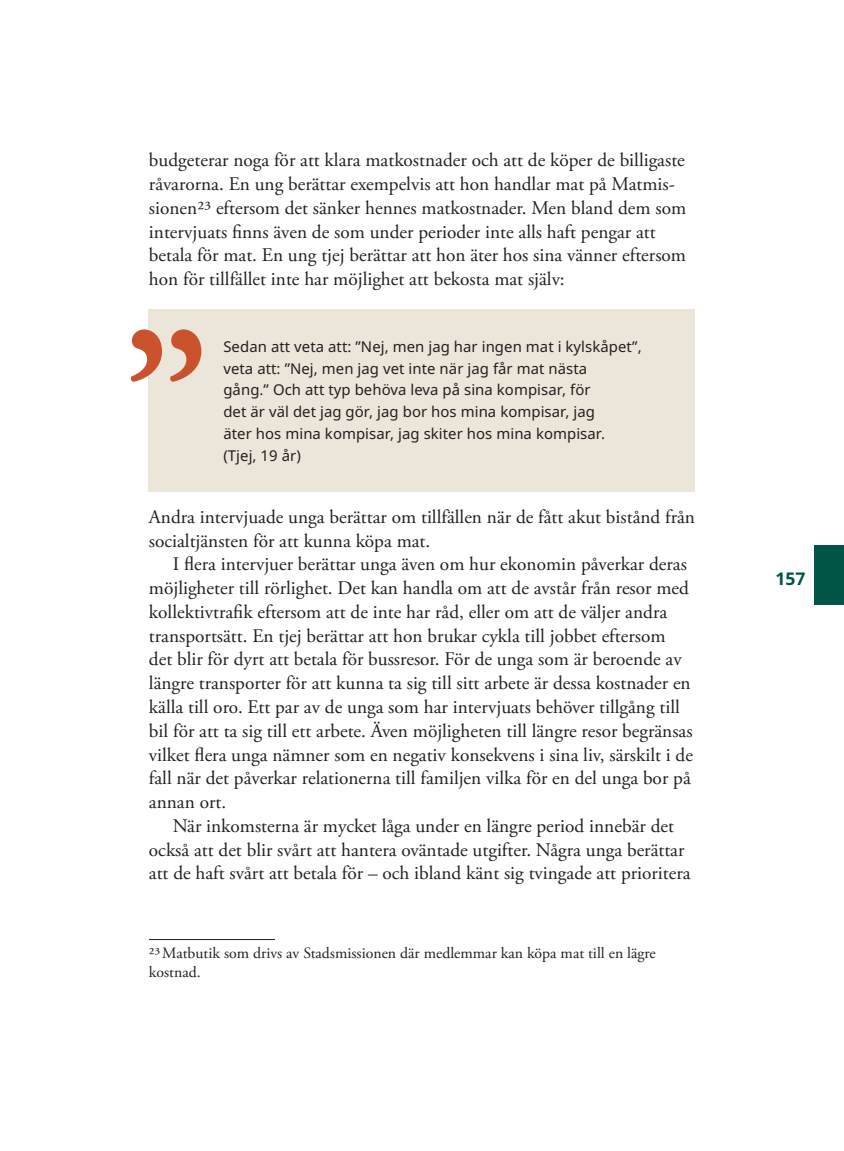
<style>
.page{position:relative;width:844px;height:1151px;background:#fff}
.page>*{position:absolute;margin:0;border:0;box-sizing:border-box;transform-origin:0 0}
.BRÖDTEXT-INDRAG-P{font:19.25px/23.8px "Adobe Garamond Pro";color:#231f20}
.BRÖDTEXT-P{font:19.25px/23.8px "Adobe Garamond Pro";color:#231f20}
.t1{font:700 17.5px "Noto Sans";color:#005547}
.FOTNOT{font:15.75px/18.9px "Adobe Garamond Pro";color:#231f20}
.BRÖDTEXT-CITAT{font:14.88px/21.9px "Noto Sans";letter-spacing:.005em;color:#231f20}
</style>
<div class="page">
<div style="left:149px;top:309px;width:545px;height:182px;background:#ece5da"></div>
<hr style="left:149px;top:939px;width:126px;height:1px;background:#231f20">
<svg style="left:130px;top:329px;width:71px;height:53px"></svg>
<div style="left:814px;top:546px;width:29px;height:59px;background:#005547"></div>
<p class="BRÖDTEXT-INDRAG-P" style="left:149px;top:149px;width:538px">budgeterar noga för att klara matkostnader och att de köper de billigaste råvarorna. En ung berättar exempelvis att hon handlar mat på Matmis&shy;sionen23 eftersom det sänker hennes matkostnader. Men bland dem som intervjuats finns även de som under perioder inte alls haft pengar att betala för mat. En ung tjej berättar att hon äter hos sina vänner eftersom hon för tillfället inte har möjlighet att bekosta mat själv:</p>
<p class="BRÖDTEXT-CITAT" style="left:223px;top:336px;width:419px">Sedan att veta att: ”Nej, men jag har ingen mat i kylskåpet”, veta att: ”Nej, men jag vet inte när jag får mat nästa<br>gång.” Och att typ behöva leva på sina kompisar, för<br>det är väl det jag gör, jag bor hos mina kompisar, jag<br>äter hos mina kompisar, jag skiter hos mina kompisar. (Tjej, 19 år)</p>
<p class="BRÖDTEXT-P" style="left:149px;top:505px;width:547px">Andra intervjuade unga berättar om tillfällen när de fått akut bistånd från socialtjänsten för att kunna köpa mat.</p>
<p class="BRÖDTEXT-INDRAG-P" style="left:149px;top:553px;width:545px;text-indent:24px">I flera intervjuer berättar unga även om hur ekonomin påverkar deras möjligheter till rörlighet. Det kan handla om att de avstår från resor med kollektivtrafik eftersom att de inte har råd, eller om att de väljer andra transportsätt. En tjej berättar att hon brukar cykla till jobbet eftersom det blir för dyrt att betala för bussresor. För de unga som är beroende av längre transporter för att kunna ta sig till sitt arbete är dessa kostnader en källa till oro. Ett par av de unga som har intervjuats behöver tillgång till bil för att ta sig till ett arbete. Även möjligheten till längre resor begränsas vilket flera unga nämner som en negativ konsekvens i sina liv, särskilt i de fall när det påverkar relationerna till familjen vilka för en del unga bor på annan ort.</p>
<p class="BRÖDTEXT-INDRAG-P" style="left:149px;top:814px;width:543px;text-align:center">När inkomsterna är mycket låga under en längre period innebär det också att det blir svårt att hantera oväntade utgifter. Några unga berättar att de haft svårt att betala för – och ibland känt sig tvingade att prioritera</p>
<p class="FOTNOT" style="left:149px;top:944px;width:508px">23Matbutik som drivs av Stadsmissionen där medlemmar kan köpa mat till en lägre kostnad.</p>
<p class="t1" style="left:775px;top:566px;width:32px">157</p>
</div>
